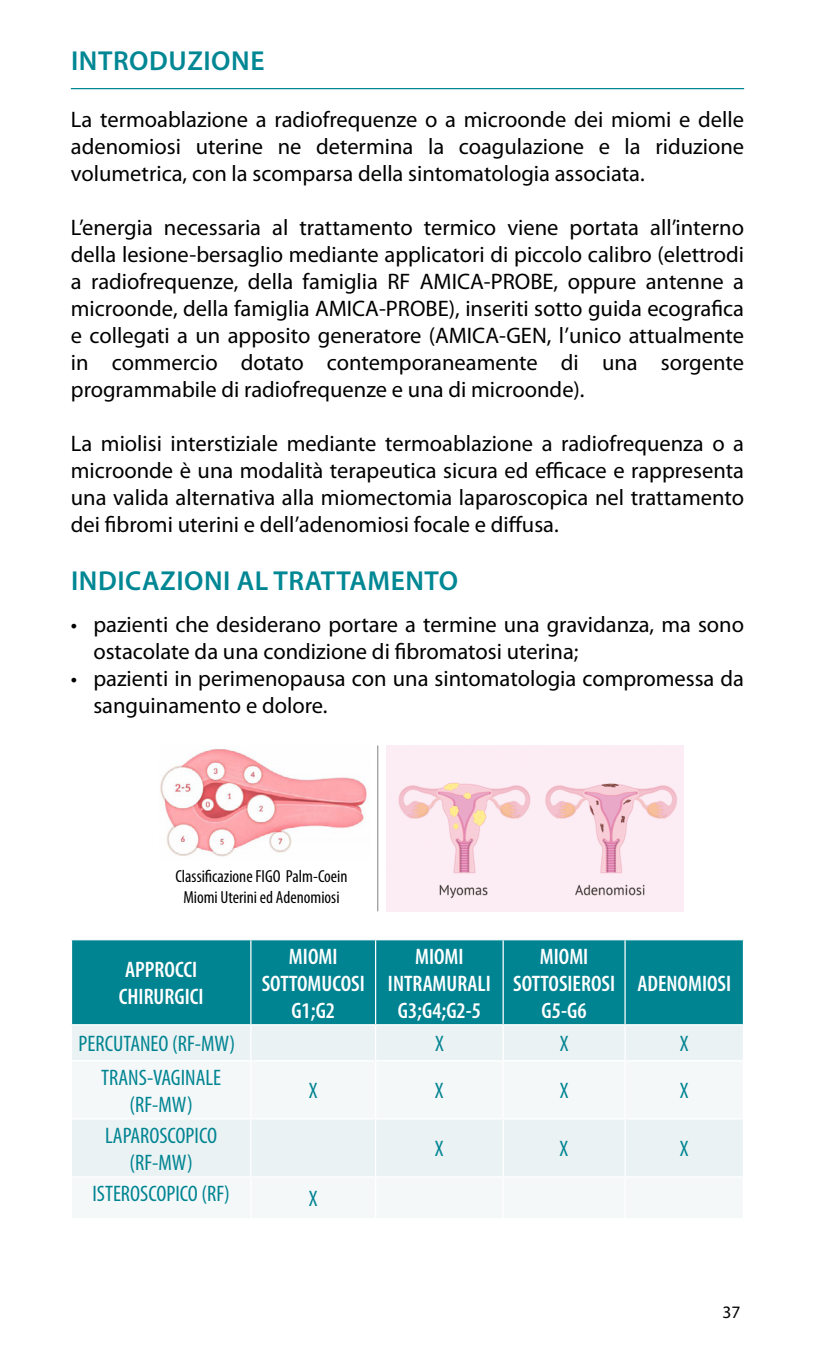
<style>
.page{position:relative;width:815px;height:1347px;background:#fff}
.page>*{position:absolute;margin:0;border:0;box-sizing:border-box;transform-origin:0 0}
.t1{font:600 27.5px "Myriad Pro";letter-spacing:.02em;color:#008794}
.t2{font:22.5px/27px "Myriad Pro";color:#000;text-align:justify}
.t3{font:600 condensed 22.5px/27px "Myriad Pro";color:#fff;text-align:center}
.t4{font:condensed 22.5px/27px "Myriad Pro";color:#008492;text-align:center}
.t5{font:condensed 17.5px/21px "Myriad Pro";color:#000;text-align:center}
.t6{font:17.5px "Myriad Pro";color:#000}
</style>
<div class="page">
<div style="left:72px;top:940px;width:671px;height:84px;background:#008492"></div>
<div style="left:72px;top:1025px;width:671px;height:35px;background:#ebf2f3"></div>
<div style="left:72px;top:1119px;width:671px;height:57px;background:#ebf2f3"></div>
<hr style="left:250px;top:940px;width:1px;height:84px;background:#fff">
<hr style="left:375px;top:940px;width:1px;height:84px;background:#fff">
<hr style="left:503px;top:940px;width:1px;height:84px;background:#fff">
<hr style="left:624px;top:940px;width:2px;height:84px;background:#fff">
<hr style="left:250px;top:1025px;width:1px;height:35px;background:#fff">
<hr style="left:375px;top:1025px;width:1px;height:35px;background:#fff">
<hr style="left:503px;top:1025px;width:1px;height:35px;background:#fff">
<hr style="left:624px;top:1025px;width:2px;height:35px;background:#fff">
<hr style="left:250px;top:1119px;width:1px;height:57px;background:#fff">
<hr style="left:375px;top:1119px;width:1px;height:57px;background:#fff">
<hr style="left:503px;top:1119px;width:1px;height:57px;background:#fff">
<hr style="left:624px;top:1119px;width:2px;height:57px;background:#fff">
<hr style="left:71px;top:88px;width:673px;height:1px;background:#008794">
<img style="left:386px;top:745px;width:298px;height:166px">
<img style="left:160px;top:747px;width:207px;height:110px">
<hr style="left:377px;top:745px;width:1px;height:166px;background:#58585a">
<p class="t1" style="left:71px;top:44px;width:195px">INTRODUZIONE</p>
<p class="t2" style="left:71px;top:106px;width:675px">La termoablazione a radiofrequenze o a microonde dei miomi e delle adenomiosi uterine ne determina la coagulazione e la riduzione volumetrica, con la scomparsa della sintomatologia associata.</p>
<p class="t2" style="left:71px;top:214px;width:675px">L’energia necessaria al trattamento termico viene portata all’interno della lesione-bersaglio mediante applicatori di piccolo calibro (elettrodi a radiofrequenze, della famiglia RF AMICA-PROBE, oppure antenne a microonde, della famiglia AMICA-PROBE), inseriti sotto guida ecografica e collegati a un apposito generatore (AMICA-GEN, l’unico attualmente in commercio dotato contemporaneamente di una sorgente programmabile di radiofrequenze e una di microonde).</p>
<p class="t2" style="left:71px;top:430px;width:675px">La miolisi interstiziale mediante termoablazione a radiofrequenza o a microonde è una modalità terapeutica sicura ed efficace e rappresenta una valida alternativa alla miomectomia laparoscopica nel trattamento dei fibromi uterini e dell’adenomiosi focale e diffusa.</p>
<p class="t1" style="left:71px;top:563px;width:388px">INDICAZIONI AL TRATTAMENTO</p>
<p class="t2" style="left:93px;top:611px;width:652px;text-indent:-22px">• pazienti che desiderano portare a termine una gravidanza, ma sono ostacolate da una condizione di fibromatosi uterina;</p>
<p class="t2" style="left:93px;top:665px;width:652px;text-indent:-22px">• pazienti in perimenopausa con una sintomatologia compromessa da sanguinamento e dolore.</p>
<p class="t5" style="left:175px;top:866px;width:174px">Classificazione FIGO Palm-Coein<br>Miomi Uterini ed Adenomiosi</p>
<p class="t3" style="left:119px;top:956px;width:86px;text-align:left">APPROCCI<br>CHIRURGICI</p>
<p class="t3" style="left:262px;top:943px;width:105px">MIOMI<br>SOTTOMUCOSI<br>G1;G2</p>
<p class="t3" style="left:388px;top:943px;width:104px">MIOMI<br>INTRAMURALI<br>G3;G4;G2-5</p>
<p class="t3" style="left:513px;top:943px;width:103px">MIOMI<br>SOTTOSIEROSI<br>G5-G6</p>
<p class="t3" style="left:637px;top:970px;width:95px">ADENOMIOSI</p>
<p class="t4" style="left:79px;top:1030px;width:158px">PERCUTANEO (RF-MW)</p>
<p class="t4" style="left:435px;top:1030px;width:10px">X</p>
<p class="t4" style="left:560px;top:1030px;width:10px">X</p>
<p class="t4" style="left:680px;top:1030px;width:10px">X</p>
<p class="t4" style="left:101px;top:1064px;width:121px">TRANS-VAGINALE (RF-MW)</p>
<p class="t4" style="left:309px;top:1077px;width:10px">X</p>
<p class="t4" style="left:435px;top:1077px;width:10px">X</p>
<p class="t4" style="left:560px;top:1077px;width:10px">X</p>
<p class="t4" style="left:680px;top:1077px;width:10px">X</p>
<p class="t4" style="left:105px;top:1122px;width:113px">LAPAROSCOPICO (RF-MW)</p>
<p class="t4" style="left:92px;top:1180px;width:139px">ISTEROSCOPICO (RF)</p>
<p class="t4" style="left:309px;top:1185px;width:10px">X</p>
<p class="t4" style="left:435px;top:1135px;width:10px">X</p>
<p class="t4" style="left:560px;top:1135px;width:10px">X</p>
<p class="t4" style="left:680px;top:1135px;width:10px">X</p>
<p class="t6" style="left:723px;top:1302px;width:19px">37</p>
</div>
